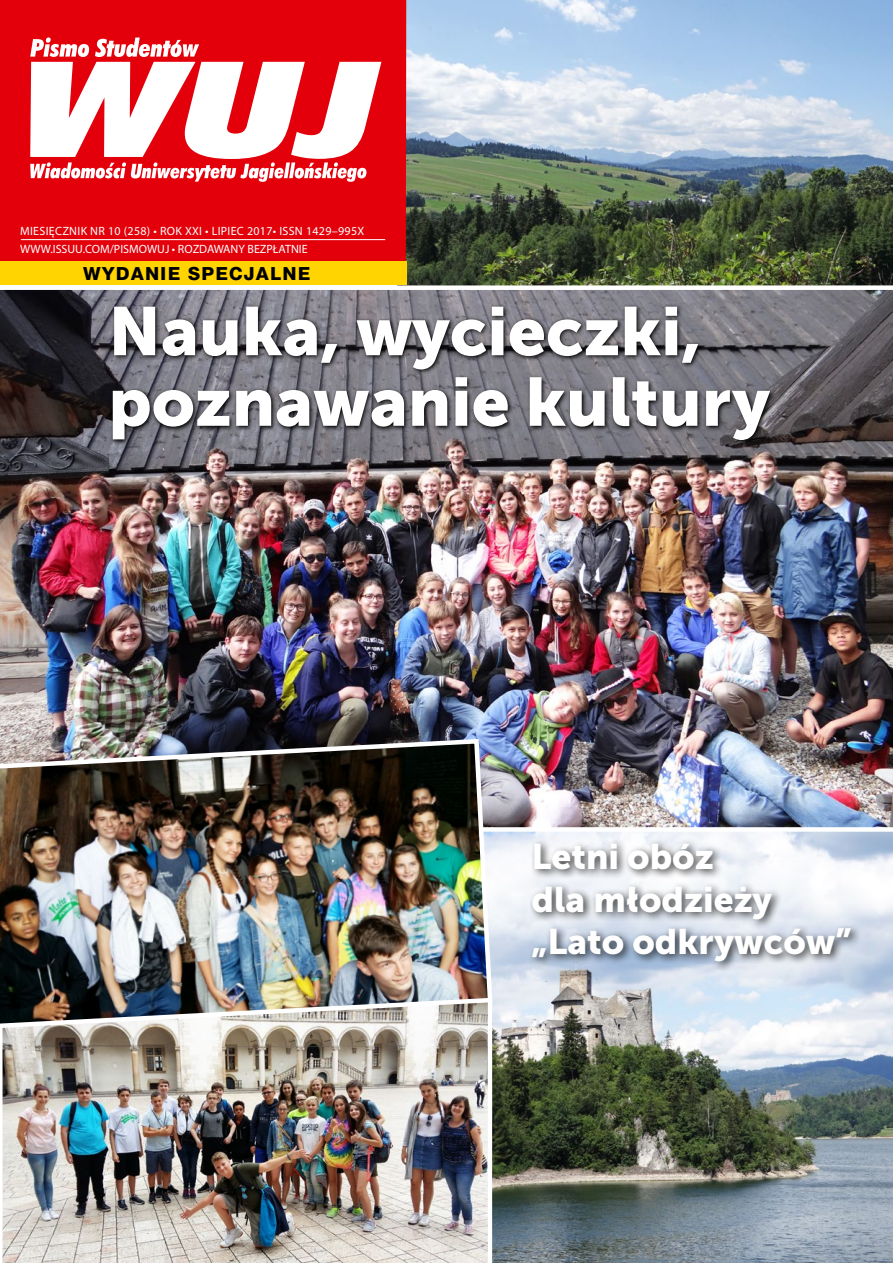
<style>
.page{position:relative;width:893px;height:1263px;background:#fff}
.page>*{position:absolute;margin:0;border:0;box-sizing:border-box;transform-origin:0 0}
.t1{font:67.95px/70.5px "Museo Sans 900";color:#fff}
.t2{font:35.4px/42.5px "Museo Sans 900";color:#fff}
.t3{font:18px "Switzer EFN Heavy";letter-spacing:.06em;color:#000}
.t4{font:12px/18.6px "Myriad Pro";letter-spacing:.025em;color:#fff}
</style>
<div class="page">
<img style="left:492px;top:832px;width:401px;height:431px">
<img style="left:406px;top:0;width:487px;height:285px">
<img style="left:2px;top:1031px;width:486px;height:232px">
<img style="left:0;top:285px;width:893px;height:547px">
<svg style="left:110px;top:303px;width:666px;height:142px"></svg>
<div style="left:528px;top:839px;width:333px;height:133px;background:#000;opacity:.75"></div>
<img style="left:0;top:736px;width:495px;height:295px">
<div style="left:0;top:0;width:406px;height:274px;background:#e3000b"></div>
<svg style="left:30px;top:37px;width:351px;height:145px"></svg>
<hr style="left:21px;top:239px;width:364px;height:1px;background:#fff">
<div style="left:0;top:261px;width:406px;height:24px;background:#ffd400"></div>
<p class="t4" style="left:20px;top:221px;width:346px">MIESIĘCZNIK NR 10 (258) • ROK XXI • LIPIEC 2017• ISSN 1429–995X<br>WWW.ISSUU.COM/PISMOWUJ • ROZDAWANY BEZPŁATNIE</p>
<h3 class="t3" style="left:83px;top:263px;width:229px">WYDANIE SPECJALNE</h3>
<h1 class="t1" style="left:108px;top:296px;width:663px">Nauka, wycieczki, poznawanie kultury</h1>
<h2 class="t2" style="left:531px;top:835px;width:321px">Letni obóz<br>dla młodzieży „Lato odkrywców”</h2>
</div>
